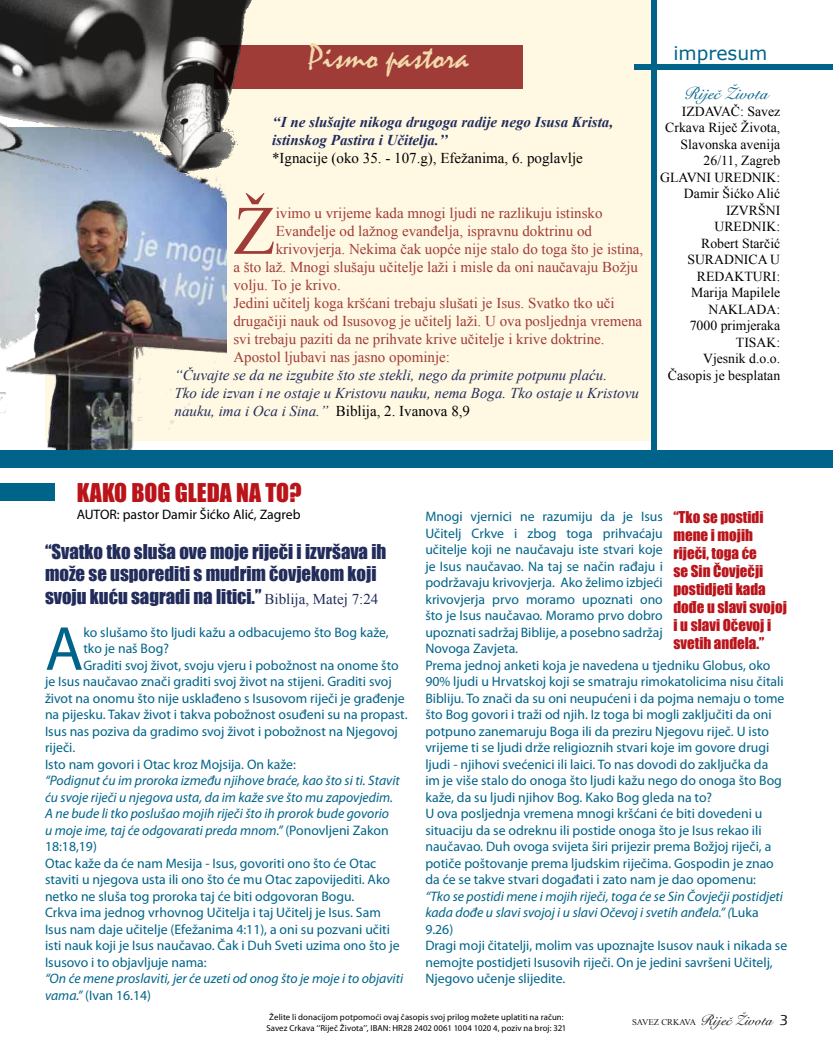
<style>
.page{position:relative;width:833px;height:1053px;background:#fff}
.page>*{position:absolute;margin:0;border:0;box-sizing:border-box;transform-origin:0 0}
.t1{font:69.38px "Times New Roman";color:#a03c38}
.t2{font:62.75px "Myriad Pro";color:#00648a}
.t3{font:35px "Mistral";color:#f2d9ab}
.t4{font:23.75px "Impact";color:#ba141a}
.t5{font:18.75px/22.5px "Impact";color:#212c5b}
.t6{font:18.75px "Verdana";color:#00648a}
.t7{font:italic 17.5px "Signet Roundhand ATT";color:#00648a}
.t8{font:15px "Times New Roman";color:#a03c38}
.t9{font:italic 15px/18px "Times New Roman";color:#212c5b}
.t10{font:15px/18px "Impact";color:#ba141a}
.t11{font:italic 700 15px/18px "Times New Roman";color:#212c5b}
.t12{font:15px "Times New Roman";color:#000}
.t13{font:13.75px/16.5px "Myriad Pro";color:#00648a}
.t14{font:13.75px/16.5px "Times New Roman";color:#000;text-align:right}
.t15{font:italic 13.75px/16.5px "Myriad Pro";color:#00648a}
.t16{font:13.75px "Myriad Pro";color:#000}
.t17{font:8.75px/10.5px "Myriad Pro";letter-spacing:.01em;color:#000;text-align:center}
.t18{font:8.75px "Times New Roman";color:#000}
.s1{font-style:normal;color:#000}
.s2{font-family:"Times New Roman";font-size:15px}
.s3{font-style:italic}
.s4{font-style:normal}
.s5{font-family:"Signet Roundhand ATT";font-style:italic;font-size:15px}
.s6{font-family:"Eras ITC";font-weight:500;font-size:15px}
</style>
<div class="page">
<div style="left:45px;top:0;width:607px;height:441px;background:#fff8e3"></div>
<div style="left:214px;top:45px;width:309px;height:44px;background:#a03c38"></div>
<div style="left:0;top:483px;width:54px;height:18px;background:#00648a"></div>
<div style="left:651px;top:0;width:6px;height:451px;background:#00648a"></div>
<div style="left:634px;top:64px;width:199px;height:5px;background:#00648a"></div>
<img style="left:0;top:185px;width:226px;height:265px">
<div style="left:0;top:450px;width:833px;height:18px;background:#00648a"></div>
<img style="left:0;top:0;width:252px;height:185px">
<h3 class="t3" style="left:308px;top:36px;width:162px">Pismo pastora</h3>
<p class="t11" style="left:272px;top:113px;width:343px">‘‘I ne slušajte nikoga drugoga radije nego Isusa Krista, istinskog Pastira i Učitelja.’’</p>
<p class="t12" style="left:272px;top:148px;width:312px">*Ignacije (oko 35. - 107.g), Efežanima, 6. poglavlje</p>
<h1 class="t1" style="left:233px;top:184px;width:44px">Ž</h1>
<p class="t8" style="left:276px;top:203px;width:328px">ivimo u vrijeme kada mnogi ljudi ne razlikuju istinsko</p>
<p class="t8" style="left:276px;top:221px;width:318px">Evanđelje od lažnog evanđelja, ispravnu doktrinu od</p>
<p class="t8" style="left:276px;top:239px;width:369px">krivovjerja. Nekima čak uopće nije stalo do toga što je istina,</p>
<p class="t8" style="left:233px;top:257px;width:406px">a što laž. Mnogi slušaju učitelje laži i misle da oni naučavaju Božju</p>
<p class="t8" style="left:233px;top:275px;width:109px">volju. To je krivo.</p>
<p class="t8" style="left:233px;top:293px;width:383px">Jedini učitelj koga kršćani trebaju slušati je Isus. Svatko tko uči</p>
<p class="t8" style="left:233px;top:311px;width:410px">drugačiji nauk od Isusovog je učitelj laži. U ova posljednja vremena</p>
<p class="t8" style="left:233px;top:329px;width:373px">svi trebaju paziti da ne prihvate krive učitelje i krive doktrine.</p>
<p class="t8" style="left:233px;top:347px;width:218px">Apostol ljubavi nas jasno opominje:</p>
<p class="t9" style="left:175px;top:365px;width:466px">“Čuvajte se da ne izgubite što ste stekli, nego da primite potpunu plaću.<br>Tko ide izvan i ne ostaje u Kristovu nauku, nema Boga. Tko ostaje u Kristovu nauku, ima i Oca i Sina.” <span class="s1">Biblija, 2. Ivanova 8,9</span></p>
<h3 class="t6" style="left:673px;top:40px;width:96px">impresum</h3>
<p class="t7" style="left:682px;top:83px;width:84px">Riječ Života</p>
<p class="t14" style="left:660px;top:102px;width:122px">IZDAVAČ: Savez<br>Crkava Riječ Života,<br>Slavonska avenija<br>26/11, Zagreb<br>GLAVNI UREDNIK:<br>Damir Šićko Alić<br>IZVRŠNI<br>UREDNIK:<br>Robert Starčić<br>SURADNICA U<br>REDAKTURI:<br>Marija Mapilele<br>NAKLADA:<br>7000 primjeraka<br>TISAK:<br>Vjesnik d.o.o.<br>Časopis je besplatan</p>
<h3 class="t4" style="left:77px;top:474px;width:226px">KAKO BOG GLEDA NA TO?</h3>
<p class="t16" style="left:77px;top:505px;width:225px">AUTOR: pastor Damir Šićko Alić, Zagreb</p>
<h3 class="t5" style="left:45px;top:539px;width:343px">“Svatko tko sluša ove moje riječi i izvršava ih može se usporediti s mudrim čovjekom koji svoju kuću sagradi na litici.” <span class="s2">Biblija, Matej 7:24</span></h3>
<h2 class="t2" style="left:45px;top:610px;width:40px">A</h2>
<p class="t13" style="left:83px;top:623px;width:307px">ko slušamo što ljudi kažu a odbacujemo što Bog kaže,</p>
<p class="t13" style="left:83px;top:640px;width:87px">tko je naš Bog?</p>
<p class="t13" style="left:83px;top:656px;width:317px">Graditi svoj život, svoju vjeru i pobožnost na onome što</p>
<p class="t13" style="left:45px;top:673px;width:348px">je Isus naučavao znači graditi svoj život na stijeni. Graditi svoj</p>
<p class="t13" style="left:45px;top:689px;width:361px">život na onomu što nije usklađeno s Isusovom riječi je građenje</p>
<p class="t13" style="left:45px;top:706px;width:364px">na pijesku. Takav život i takva pobožnost osuđeni su na propast.</p>
<p class="t13" style="left:45px;top:722px;width:354px">Isus nas poziva da gradimo svoj život i pobožnost na Njegovoj</p>
<p class="t13" style="left:45px;top:739px;width:32px">riječi.</p>
<p class="t13" style="left:45px;top:755px;width:252px">Isto nam govori i Otac kroz Mojsija. On kaže:</p>
<p class="t13" style="left:45px;top:772px;width:356px"><span class="s3">‘‘Podignut ću im proroka između njihove braće, kao što si ti. Stavit ću svoje riječi u njegova usta, da im kaže sve što mu zapovjedim.<br>A ne bude li tko poslušao mojih riječi što ih prorok bude govorio<br>u moje ime, taj će odgovarati preda mnom.’’</span> (Ponovljeni Zakon 18:18,19)<br>Otac kaže da će nam Mesija - Isus, govoriti ono što će Otac staviti u njegova usta ili ono što će mu Otac zapovijediti. Ako netko ne sluša tog proroka taj će biti odgovoran Bogu.<br>Crkva ima jednog vrhovnog Učitelja i taj Učitelj je Isus. Sam Isus nam daje učitelje (Efežanima 4:11), a oni su pozvani učiti isti nauk koji je Isus naučavao. Čak i Duh Sveti uzima ono što je Isusovo i to objavljuje nama:</p>
<p class="t15" style="left:45px;top:970px;width:360px">‘‘On će mene proslaviti, jer će uzeti od onog što je moje i to objaviti vama.’’ <span class="s4">(Ivan 16.14)</span></p>
<p class="t10" style="left:673px;top:507px;width:115px">“Tko se postidi mene i mojih riječi, toga će<br>se Sin Čovječji postidjeti kada dođe u slavi svojoj i u slavi Očevoj i svetih anđela.”</p>
<p class="t13" style="left:425px;top:508px;width:360px">Mnogi vjernici ne razumiju da je Isus<br>Učitelj Crkve i zbog toga prihvaćaju<br>učitelje koji ne naučavaju iste stvari koje<br>je Isus naučavao. Na taj se način rađaju i<br>podržavaju krivovjerja. Ako želimo izbjeći<br>krivovjerja prvo moramo upoznati ono<br>što je Isus naučavao. Moramo prvo dobro<br>upoznati sadržaj Biblije, a posebno sadržaj<br>Novoga Zavjeta.<br>Prema jednoj anketi koja je navedena u tjedniku Globus, oko 90% ljudi u Hrvatskoj koji se smatraju rimokatolicima nisu čitali Bibliju. To znači da su oni neupućeni i da pojma nemaju o tome što Bog govori i traži od njih. Iz toga bi mogli zaključiti da oni potpuno zanemaruju Boga ili da preziru Njegovu riječ. U isto vrijeme ti se ljudi drže religioznih stvari koje im govore drugi ljudi - njihovi svećenici ili laici. To nas dovodi do zaključka da im je više stalo do onoga što ljudi kažu nego do onoga što Bog kaže, da su ljudi njihov Bog. Kako Bog gleda na to?<br>U ova posljednja vremena mnogi kršćani će biti dovedeni u situaciju da se odreknu ili postide onoga što je Isus rekao ili naučavao. Duh ovoga svijeta širi prijezir prema Božjoj riječi, a potiče poštovanje prema ljudskim riječima. Gospodin je znao da će se takve stvari događati i zato nam je dao opomenu:</p>
<p class="t13" style="left:425px;top:887px;width:363px"><span class="s3">“Tko se postidi mene i mojih riječi, toga će se Sin Čovječji postidjeti kada dođe u slavi svojoj i u slavi Očevoj i svetih anđela.” (</span>Luka 9.26)<br>Dragi moji čitatelji, molim vas upoznajte Isusov nauk i nikada se nemojte postidjeti Isusovih riječi. On je jedini savršeni Učitelj, Njegovo učenje slijedite.</p>
<p class="t17" style="left:266px;top:1011px;width:301px">Želite li donacijom potpomoći ovaj časopis svoj prilog možete uplatiti na račun:<br>Savez Crkava ‘‘Riječ Života’’, IBAN: HR28 2402 0061 1004 1020 4, poziv na broj: 321</p>
<p class="t18" style="left:632px;top:1016px;width:157px">SAVEZ CRKAVA <span class="s5">Riječ Života</span> <span class="s6">3</span></p>
</div>
